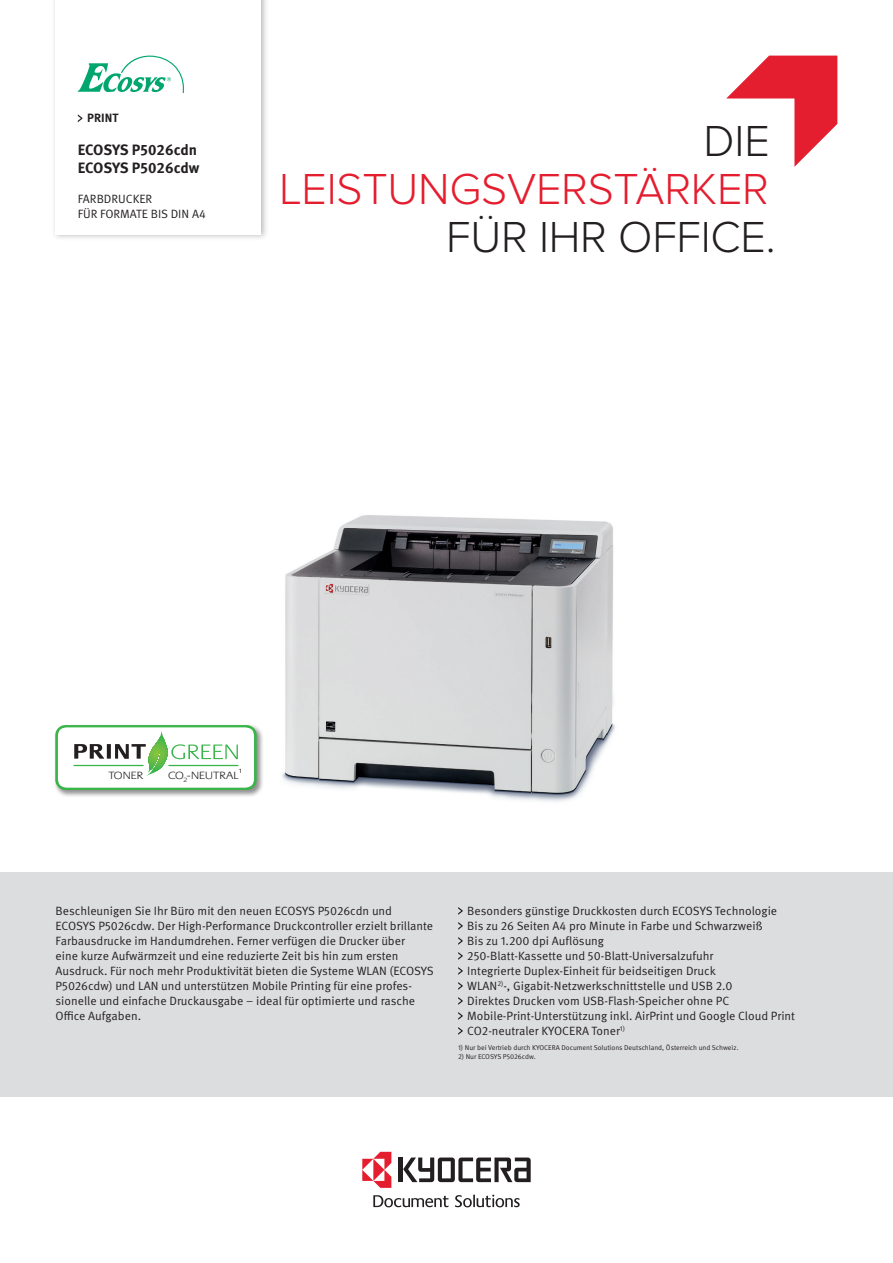
<style>
.page{position:relative;width:893px;height:1263px;background:#fff}
.page>*{position:absolute;margin:0;border:0;box-sizing:border-box;transform-origin:0 0}
.t1{font:300 45px/48px "Proxima Nova";letter-spacing:-.005em;color:#e41d2f;text-align:right}
.t2{font:300 45px "Proxima Nova";letter-spacing:-.005em;color:#231f20}
.Note2{font:700 15px "Meta Pro";letter-spacing:-.005em;color:#231f20}
.Copy1a{font:12px/15px "Meta Pro Norm";color:#231f20}
.Note3{font:12px/15px "Meta Pro Norm";color:#231f20}
.Note1{font:700 12px "Meta Pro";color:#231f20}
.t3{font:300 10.95px "Praxis EF";color:#231f20;scale:1.2 1}
.Copy1a-2{font:7.05px "Meta Pro Norm";color:#231f20}
.t4{font:6.3px "Meta Pro";color:#231f20;scale:1.2 1}
.s1{color:#231f20}
</style>
<div class="page">
<div style="left:0;top:873px;width:893px;height:224px;background:#dcdddf"></div>
<img style="left:282px;top:515px;width:333px;height:287px">
<div style="left:51px;top:0;width:217px;height:241px;background:#231f20;opacity:.3"></div>
<div style="left:56px;top:0;width:205px;height:235px;background:#fff"></div>
<hr style="left:399px;top:1157px;width:4px;height:25px;background:#231f20">
<svg style="left:403px;top:1157px;width:128px;height:25px"></svg>
<svg style="left:362px;top:1152px;width:29px;height:36px"></svg>
<svg style="left:455px;top:1195px;width:65px;height:12px"></svg>
<svg style="left:373px;top:1195px;width:75px;height:12px"></svg>
<svg style="left:78px;top:56px;width:106px;height:37px"></svg>
<svg style="left:726px;top:56px;width:111px;height:111px"></svg>
<svg style="left:458px;top:907px;width:5px;height:8px"></svg>
<svg style="left:458px;top:922px;width:5px;height:8px"></svg>
<svg style="left:458px;top:937px;width:5px;height:8px"></svg>
<svg style="left:458px;top:952px;width:5px;height:8px"></svg>
<svg style="left:458px;top:967px;width:5px;height:8px"></svg>
<svg style="left:458px;top:982px;width:5px;height:8px"></svg>
<svg style="left:458px;top:997px;width:5px;height:8px"></svg>
<svg style="left:458px;top:1012px;width:5px;height:8px"></svg>
<svg style="left:458px;top:1027px;width:5px;height:8px"></svg>
<svg style="left:78px;top:114px;width:4px;height:8px"></svg>
<div style="left:54px;top:724px;width:210px;height:73px;background:#231f20;opacity:.5"></div>
<svg style="left:55px;top:725px;width:202px;height:65px"></svg>
<hr style="left:73px;top:765px;width:71px;height:1px;background:#3ab54a">
<hr style="left:168px;top:765px;width:70px;height:1px;background:#3ab54a">
<p class="Note1" style="left:87px;top:109px;width:33px">PRINT</p>
<p class="Note2" style="left:78px;top:138px;width:121px">ECOSYS P5026cdn</p>
<p class="Note2" style="left:78px;top:156px;width:123px">ECOSYS P5026cdw</p>
<p class="Note3" style="left:78px;top:191px;width:130px">FARBDRUCKER<br>FÜR FORMATE BIS DIN A4</p>
<p class="t1" style="left:279px;top:118px;width:492px"><span class="s1">DIE<br></span>LEISTUNGSVERSTÄRKER</p>
<p class="t2" style="left:446px;top:211px;width:331px">FÜR IHR OFFICE.</p>
<p class="t3" style="left:108px;top:770px;width:31px">TONER</p>
<p class="t4" style="left:239px;top:767px;width:4px">1</p>
<p class="t3" style="left:168px;top:770px;width:60px">CO<sub>2</sub>-NEUTRAL</p>
<p class="Copy1a" style="left:56px;top:902px;width:380px">Beschleunigen Sie Ihr Büro mit den neuen ECOSYS P5026cdn und ECOSYS P5026cdw. Der High-Performance Druckcontroller erzielt brillante Farbausdrucke im Handumdrehen. Ferner verfügen die Drucker über<br>eine kurze Aufwärmzeit und eine reduzierte Zeit bis hin zum ersten Ausdruck. Für noch mehr Produktivität bieten die Systeme WLAN (ECOSYS P5026cdw) und LAN und unterstützen Mobile Printing für eine profes&shy;sionelle und einfache Druckausgabe – ideal für optimierte und rasche Office Aufgaben.</p>
<p class="Copy1a" style="left:467px;top:902px;width:311px">Besonders günstige Druckkosten durch ECOSYS Technologie</p>
<p class="Copy1a" style="left:467px;top:917px;width:297px">Bis zu 26 Seiten A4 pro Minute in Farbe und Schwarzweiß</p>
<p class="Copy1a" style="left:467px;top:932px;width:138px">Bis zu 1.200 dpi Auflösung</p>
<p class="Copy1a" style="left:467px;top:947px;width:248px">250-Blatt-Kassette und 50-Blatt-Universalzufuhr</p>
<p class="Copy1a" style="left:467px;top:962px;width:250px">Integrierte Duplex-Einheit für beidseitigen Druck</p>
<p class="Copy1a" style="left:467px;top:977px;width:267px">WLAN<sup>2)</sup>-, Gigabit-Netzwerkschnittstelle und USB 2.0</p>
<p class="Copy1a" style="left:467px;top:992px;width:263px">Direktes Drucken vom USB-Flash-Speicher ohne PC</p>
<p class="Copy1a" style="left:467px;top:1007px;width:329px">Mobile-Print-Unterstützung inkl. AirPrint und Google Cloud Print</p>
<p class="Copy1a" style="left:467px;top:1022px;width:159px">CO2-neutraler KYOCERA Toner<sup>1)</sup></p>
<p class="Copy1a-2" style="left:458px;top:1042px;width:282px">1) Nur bei Vertrieb durch KYOCERA Document Solutions Deutschland, Österreich und Schweiz.</p>
<p class="Copy1a-2" style="left:458px;top:1051px;width:79px">2) Nur ECOSYS P5026cdw.</p>
</div>
